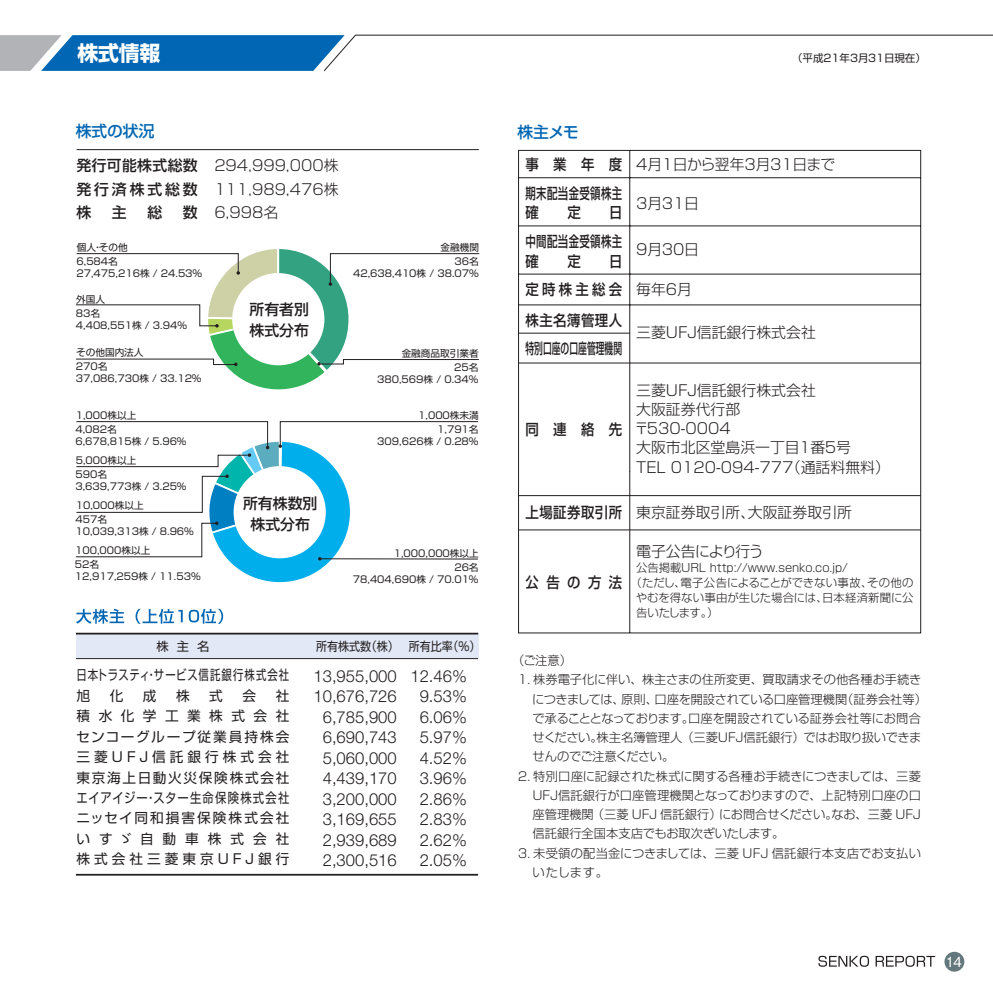
<style>
.page{position:relative;width:993px;height:993px;background:#fff}
.page>*{position:absolute;margin:0;border:0;box-sizing:border-box;transform-origin:0 0}
.t1{font:20.82px "Shin Go Pro Bold 90 pv RKSJ H";color:#fff}
.t2{font:300 16.62px/20.5px "Helvetica Neue";color:#231f20;text-align:center}
.t3{font:15.75px "Shin Go Pro Medium 90 pv RKSJ H";color:#0166b3}
.t4{font:14.88px/19.2px "Shin Go Pro Light 90 pv RKSJ H";color:#231f20;text-align:justify}
.t5{font:14.88px "Shin Go Pro Medium 90 pv RKSJ H";letter-spacing:.035em;color:#231f20;scale:.9 1}
.t6{font:14.88px/19.2px "Shin Go Pro Medium 90 pv RKSJ H";letter-spacing:.035em;color:#231f20;scale:.7 1}
.t7{font:14.88px/23.6px "Shin Go Pro Medium 90 pv RKSJ H";letter-spacing:.035em;color:#231f20;text-align:justify}
.t8{font:14.88px "Shin Go Pro Light 90 pv RKSJ H";letter-spacing:-.025em;color:#231f20}
.t9{font:14.88px/27.7px "Shin Go Pro Medium 90 pv RKSJ H";color:#231f20;scale:.9 1}
.t10{font:14.88px/21px "Shin Go Pro Medium 90 pv RKSJ H";color:#231f20}
.t11{font:14.88px "Shin Go Pro Light 90 pv RKSJ H";letter-spacing:-.055em;color:#231f20}
.t12{font:14px "Gothic BBB Pro Medium 90 pv RKSJ H";color:#fff}
.t13{font:13.65px/20.5px "Shin Go Pro Regular 90 pv RKSJ H";letter-spacing:.15em;color:#231f20;text-align:justify}
.t14{font:13.65px/20.5px "Shin Go Pro Regular 90 pv RKSJ H";letter-spacing:.09em;color:#231f20;scale:.76 1}
.t15{font:12.25px "Shin Go Pro Light 90 pv RKSJ H";color:#231f20}
.t16{font:12.25px "Shin Go Pro Light 90 pv RKSJ H";letter-spacing:-.02em;color:#231f20}
.t17{font:12.25px "Shin Go Pro Light 90 pv RKSJ H";letter-spacing:.02em;color:#231f20}
.t18{font:12.25px "Shin Go Pro Regular 90 pv RKSJ H";color:#231f20;scale:.9 1}
.t19{font:12.25px "Shin Go Pro Light 90 pv RKSJ H";letter-spacing:-.04em;color:#231f20}
.t20{font:12.25px "Shin Go Pro Regular 90 pv RKSJ H";color:#231f20}
.t21{font:11.38px "Shin Go Pro Light 90 pv RKSJ H";letter-spacing:-.01em;color:#231f20}
.t22{font:10.5px "Shin Go Pro Regular 90 pv RKSJ H";color:#231f20}
.t23{font:9.62px/13.8px "Shin Go Pro Regular 90 pv RKSJ H";color:#231f20}
.s1{font-family:"Shin Go Pro Medium 90 pv RKSJ H"}
.s2{font-family:"Shin Go Pro Light 90 pv RKSJ H"}
</style>
<div class="page">
<div style="left:944px;top:951px;width:19px;height:20px;background:#64777c;border-radius:50%"></div>
<svg style="left:818px;top:955px;width:50px;height:11px"></svg>
<svg style="left:875px;top:955px;width:59px;height:11px"></svg>
<svg style="left:75px;top:530px;width:403px;height:30px"></svg>
<svg style="left:206px;top:530px;width:145px;height:53px"></svg>
<div style="left:76px;top:633px;width:402px;height:25px;background:#e2e8f5"></div>
<svg style="left:76px;top:608px;width:48px;height:15px"></svg>
<svg style="left:135px;top:608px;width:48px;height:15px"></svg>
<svg style="left:189px;top:608px;width:34px;height:15px"></svg>
<hr style="left:76px;top:658px;width:402px;height:1px;background:#231f20">
<hr style="left:76px;top:873px;width:402px;height:2px;background:#231f20">
<hr style="left:76px;top:632px;width:402px;height:2px;background:#231f20">
<svg style="left:518px;top:530px;width:402px;height:103px"></svg>
<svg style="left:76px;top:149px;width:844px;height:381px"></svg>
<svg style="left:0;top:35px;width:992px;height:37px"></svg>
<h1 class="t1" style="left:78px;top:45px;width:84px">株式情報</h1>
<h3 class="t3" style="left:76px;top:125px;width:80px">株式の状況</h3>
<h3 class="t7" style="left:76px;top:155px;width:123px">発行可能株式総数発行済株式総数株</h3>
<h3 class="t7" style="left:112px;top:203px;width:16px">主</h3>
<h3 class="t7" style="left:147px;top:203px;width:16px">総</h3>
<h3 class="t7" style="left:183px;top:203px;width:16px">数</h3>
<h3 class="t4" style="left:214px;top:155px;width:126px;line-height:23.6px">294,999,000株111,989,476株6,998名</h3>
<p class="t22" style="left:791px;top:54px;width:135px">（平成21年3月31日現在）</p>
<h3 class="t3" style="left:517px;top:126px;width:63px">株主メモ</h3>
<h3 class="t8" style="left:525px;top:159px;width:311px"><span class="s1">事 業 年 度</span> 4月1日から翌年3月31日まで</h3>
<h3 class="t6" style="left:525px;top:185px;width:140px">期末配当金受領株主確</h3>
<h3 class="t5" style="left:567px;top:206px;width:16px">定</h3>
<h3 class="t5" style="left:609px;top:206px;width:16px">日</h3>
<h3 class="t4" style="left:636px;top:196px;width:64px">3月31日</h3>
<h3 class="t6" style="left:525px;top:234px;width:140px">中間配当金受領株主確</h3>
<p class="t23" style="left:77px;top:242px;width:52px">個人・その他</p>
<h3 class="t4" style="left:636px;top:241px;width:64px">9月30日</h3>
<p class="t23" style="left:440px;top:242px;width:40px;text-align:right">金融機関<br>36名</p>
<p class="t23" style="left:353px;top:268px;width:127px">42,638,410株 / 38.07%</p>
<h3 class="t5" style="left:567px;top:255px;width:16px">定</h3>
<h3 class="t5" style="left:609px;top:255px;width:16px">日</h3>
<p class="t23" style="left:76px;top:256px;width:127px;line-height:12.2px">6,584名<br>27,475,216株 / 24.53%</p>
<p class="t23" style="left:76px;top:293px;width:31px">外国人<br>83名</p>
<p class="t23" style="left:76px;top:319px;width:113px">4,408,551株 / 3.94%</p>
<p class="t23" style="left:76px;top:346px;width:69px">その他国内法人<br>270名</p>
<p class="t23" style="left:76px;top:372px;width:127px">37,086,730株 / 33.12%</p>
<p class="t23" style="left:75px;top:409px;width:62px">1,000株以上<br>4,082名</p>
<p class="t23" style="left:75px;top:435px;width:113px">6,678,815株 / 5.96%</p>
<p class="t23" style="left:75px;top:454px;width:62px">5,000株以上<br>590名</p>
<p class="t23" style="left:75px;top:480px;width:113px">3,639,773株 / 3.25%</p>
<p class="t23" style="left:75px;top:499px;width:70px">10,000株以上<br>457名</p>
<p class="t23" style="left:75px;top:526px;width:120px">10,039,313株 / 8.96%</p>
<p class="t23" style="left:75px;top:544px;width:77px">100,000株以上<br>52名</p>
<p class="t23" style="left:75px;top:571px;width:127px">12,917,259株 / 11.53%</p>
<h3 class="t10" style="left:249px;top:301px;width:61px">所有者別株式分布</h3>
<h3 class="t10" style="left:243px;top:494px;width:76px;text-align:center">所有株数別株式分布</h3>
<p class="t23" style="left:401px;top:347px;width:79px;text-align:right">金融商品取引業者<br>25名</p>
<p class="t23" style="left:377px;top:373px;width:103px">380,569株 / 0.34%</p>
<p class="t23" style="left:418px;top:409px;width:62px;text-align:right">1,000株未満<br>1,791名</p>
<p class="t23" style="left:377px;top:435px;width:103px">309,626株 / 0.28%</p>
<p class="t23" style="left:393px;top:547px;width:86px;text-align:right">1,000,000株以上<br>26名</p>
<p class="t23" style="left:353px;top:573px;width:127px">78,404,690株 / 70.01%</p>
<p class="t20" style="left:156px;top:641px;width:55px">株 主 名</p>
<p class="t18" style="left:316px;top:641px;width:184px">所有株式数（株） 所有比率（%）</p>
<h3 class="t14" style="left:76px;top:666px;width:281px">日本トラスティ・サービス信託銀行株式会社旭</h3>
<h2 class="t2" style="left:313px;top:667px;width:85px">13,955,000<br>10,676,726<br>6,785,900<br>6,690,743<br>5,060,000<br>4,439,170<br>3,200,000<br>3,169,655<br>2,939,689<br>2,300,516</h2>
<h2 class="t2" style="left:410px;top:667px;width:58px">12.46%<br>9.53%<br>6.06%<br>5.97%<br>4.52%<br>3.96%<br>2.86%<br>2.83%<br>2.62%<br>2.05%</h2>
<h3 class="t13" style="left:110px;top:686px;width:15px">化</h3>
<h3 class="t13" style="left:143px;top:686px;width:15px">成</h3>
<h3 class="t13" style="left:176px;top:686px;width:15px">株</h3>
<h3 class="t13" style="left:209px;top:686px;width:15px">式</h3>
<h3 class="t13" style="left:242px;top:686px;width:15px">会</h3>
<h3 class="t13" style="left:76px;top:686px;width:214px;text-indent:199px">社積水化学工業株式会社センコーグループ従業員持株会三菱ＵＦＪ信託銀行株式会社東京海上日動火災保険株式会社エイアイジー・スター生命保険株式会社ニッセイ同和損害保険株式会社いすゞ自動車株式会社株式会社三菱東京UFJ銀行</h3>
<h3 class="t5" style="left:525px;top:284px;width:186px">定時株主総会 <span class="s2">毎年6月</span></h3>
<h3 class="t9" style="left:525px;top:308px;width:109px">株主名簿管理人特別口座の口座管理機関</h3>
<h3 class="t5" style="left:525px;top:424px;width:109px">同連絡先</h3>
<h3 class="t4" style="left:636px;top:325px;width:181px">三菱ＵＦＪ信託銀行株式会社</h3>
<h3 class="t4" style="left:634px;top:382px;width:257px;text-align:left">三菱ＵＦＪ信託銀行株式会社<br>大阪証券代行部<br>〒530-0004<br>大阪市北区堂島浜一丁目１番５号<br>TEL 0120-094-777（通話料無料）</h3>
<h3 class="t4" style="left:525px;top:504px;width:328px"><span class="s1">上場証券取引所</span> 東京証券取引所、大阪証券取引所</h3>
<h3 class="t5" style="left:525px;top:576px;width:109px">公告の方法</h3>
<h3 class="t11" style="left:636px;top:546px;width:129px">電子公告により行う</h3>
<p class="t21" style="left:636px;top:563px;width:213px">公告掲載ＵＲＬ http://www.senko.co.jp/</p>
<p class="t21" style="left:630px;top:578px;width:284px">（ただし、電子公告によることができない事故、その他の</p>
<p class="t21" style="left:635px;top:593px;width:279px">やむを得ない事由が生じた場合には、日本経済新聞に公</p>
<p class="t21" style="left:636px;top:608px;width:84px">告いたします。）</p>
<p class="t15" style="left:512px;top:655px;width:61px">（ご注意）</p>
<p class="t15" style="left:516px;top:674px;width:406px">１．株券電子化に伴い、株主さまの住所変更、買取請求その他各種お手続き</p>
<p class="t16" style="left:532px;top:694px;width:396px">につきましては、原則、口座を開設されている口座管理機関（証券会社等）</p>
<p class="t15" style="left:532px;top:713px;width:390px">で承ることとなっております。口座を開設されている証券会社等にお問合</p>
<p class="t16" style="left:532px;top:732px;width:390px">せください。株主名簿管理人（三菱ＵＦＪ信託銀行）ではお取り扱いできま</p>
<p class="t19" style="left:532px;top:751px;width:143px">せんのでご注意ください。</p>
<p class="t15" style="left:516px;top:771px;width:406px">２．特別口座に記録された株式に関する各種お手続きにつきましては、三菱</p>
<p class="t15" style="left:531px;top:790px;width:391px">ＵＦＪ信託銀行が口座管理機関となっておりますので、上記特別口座の口</p>
<p class="t15" style="left:532px;top:809px;width:389px">座管理機関（三菱 UFJ 信託銀行）にお問合せください。なお、三菱 UFJ</p>
<p class="t15" style="left:532px;top:828px;width:253px">信託銀行全国本支店でもお取次ぎいたします。</p>
<p class="t17" style="left:516px;top:848px;width:406px">３．未受領の配当金につきましては、三菱 UFJ 信託銀行本支店でお支払い</p>
<p class="t15" style="left:532px;top:867px;width:77px">いたします。</p>
<h3 class="t12" style="left:945px;top:955px;width:17px">14</h3>
</div>
